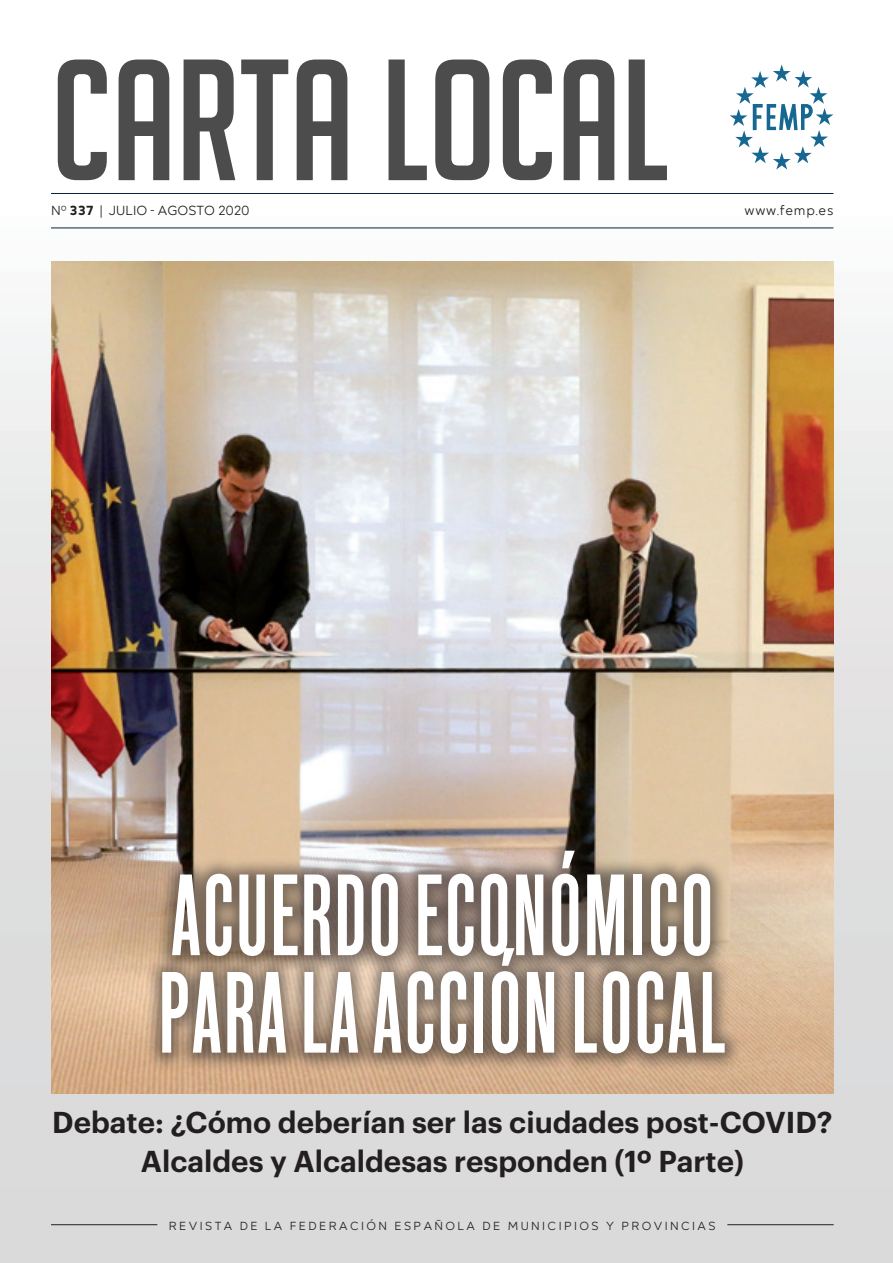
<style>
.page{position:relative;width:893px;height:1263px;background:#fff}
.page>*{position:absolute;margin:0;border:0;box-sizing:border-box;transform-origin:0 0}
.t1{font:168px "Big Noodle Titling";color:#4c4c4c}
.t2{font:115.2px/97.5px "New Grotesk Square THREE";letter-spacing:.03em;color:#fff;scale:.83 1}
.t3{font:600 29.55px/39px "Graphik";color:#231f20;text-align:center}
.t4{font:13.5px "Mirai";letter-spacing:.005em;color:#231f20}
.t5{font:13.5px "Mirai";letter-spacing:.05em;color:#231f20}
.t6{font:12px "Mirai";letter-spacing:.2em;color:#231f20}
.s1{font-weight:700}
.s2{font-size:28.5px}
</style>
<div class="page">
<div style="left:0;top:0;width:893px;height:1263px;background:linear-gradient(to bottom,#fff,#d3d3d3)"></div>
<img style="left:51px;top:261px;width:782px;height:832px">
<div style="left:144px;top:833px;width:598px;height:238px;background:#231f20;opacity:.53"></div>
<hr style="left:51px;top:193px;width:782px;height:1px;background:#08223d">
<svg style="left:730px;top:64px;width:103px;height:106px"></svg>
<hr style="left:727px;top:1224px;width:107px;height:1px;background:#231f20">
<hr style="left:51px;top:1224px;width:106px;height:1px;background:#231f20">
<hr style="left:51px;top:228px;width:782px;height:1px;background:#08223d">
<h1 class="t1" style="left:51px;top:30px;width:619px">CARTA LOCAL</h1>
<p class="t4" style="left:51px;top:200px;width:200px">Nº <span class="s1">337</span> | JULIO - AGOSTO 2020</p>
<p class="t5" style="left:745px;top:200px;width:90px">www.femp.es</p>
<h2 class="t2" style="left:159px;top:862px;width:684px">ACUERDO ECONÓMICO<br>PARA LA ACCIÓN LOCAL</h2>
<p class="t3" style="left:52px;top:1100px;width:782px">Debate: ¿Cómo deberían ser las ciudades post-COVID?<br>Alcaldes y Alcaldesas responden (1º Parte<span class="s2">)</span></p>
<p class="t6" style="left:169px;top:1216px;width:548px">REVISTA DE LA FEDERACIÓN ESPAÑOLA DE MUNICIPIOS Y PROVINCIAS</p>
</div>
